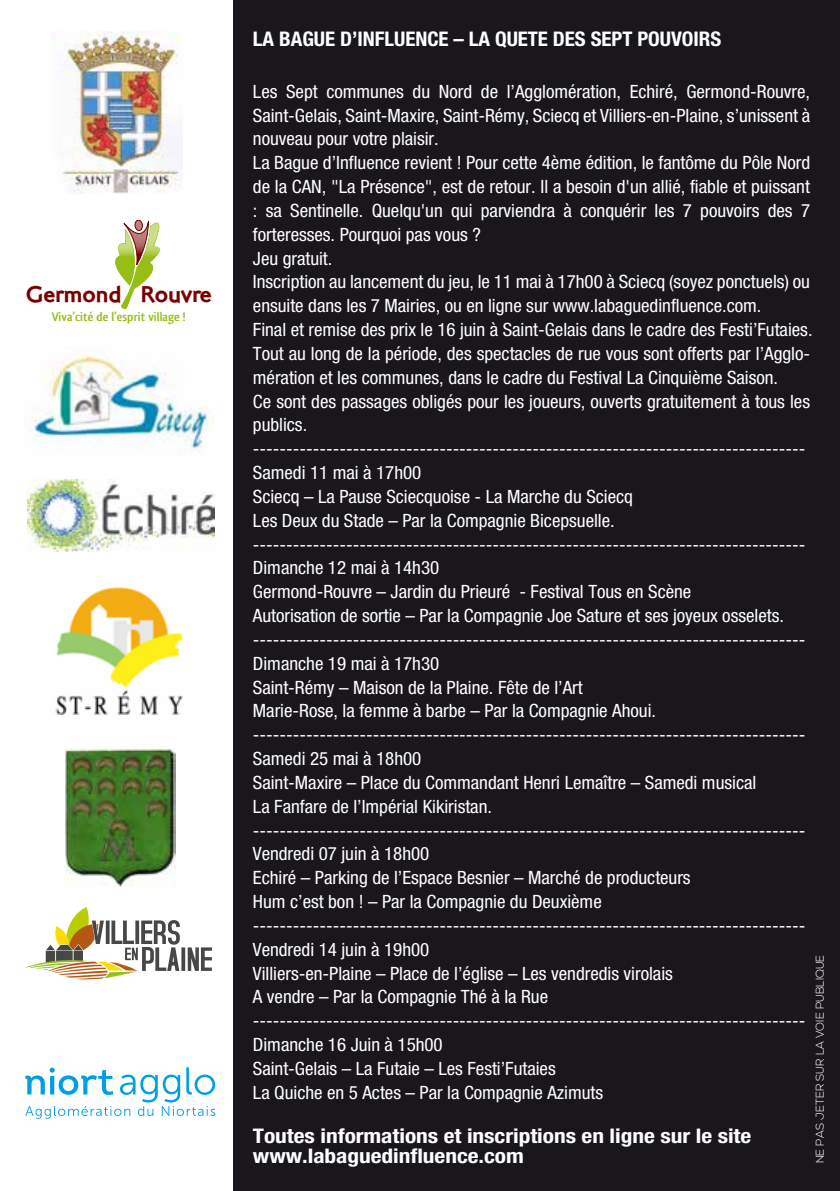
<style>
.page{position:relative;width:840px;height:1191px;background:#fff}
.page>*{position:absolute;margin:0;border:0;box-sizing:border-box;transform-origin:0 0}
.t1{font:23px "London Two";color:#780000}
.t2{font:700 condensed 20.2px/20px "Helvetica Neue";color:#fff;scale:1.16 1}
.t3{font:700 condensed 20.2px "Helvetica Neue";color:#fff;scale:1.04 1}
.t4{font:condensed 18.4px/23.8px "Helvetica Neue";color:#fff;scale:1.04 1}
.t5{font:700 13px "Qlassik";color:#96be14;scale:1.05 1}
.t6{font:300 11.2px "Nexa";color:#fff}
</style>
<div class="page">
<div style="left:234px;top:0;width:605px;height:1191px;background:#1a171c"></div>
<svg style="left:115px;top:220px;width:45px;height:89px"></svg>
<div style="left:134px;top:220px;width:9px;height:11px;border:1px solid #780000;border-radius:50%"></div>
<img style="left:52px;top:32px;width:130px;height:162px">
<img style="left:27px;top:479px;width:187px;height:72px">
<img style="left:29px;top:350px;width:184px;height:103px">
<img style="left:55px;top:586px;width:128px;height:128px">
<img style="left:66px;top:748px;width:110px;height:138px">
<svg style="left:181px;top:947px;width:4px;height:24px"></svg>
<svg style="left:187px;top:947px;width:25px;height:24px"></svg>
<svg style="left:25px;top:907px;width:155px;height:72px"></svg>
<svg style="left:25px;top:1067px;width:190px;height:51px"></svg>
<p class="t1" style="left:25px;top:279px;width:188px">Germond Rouvre</p>
<p class="t5" style="left:52px;top:309px;width:129px">Viva’cité de l’esprit village !</p>
<p class="t3" style="left:253px;top:27px;width:451px">LA BAGUE D’INFLUENCE – LA QUETE DES SEPT POUVOIRS</p>
<p class="t4" style="left:253px;top:79px;width:539px">Les Sept communes du Nord de l’Agglomération, Echiré, Germond-Rouvre, Saint-Gelais, Saint-Maxire, Saint-Rémy, Sciecq et Villiers-en-Plaine, s’unissent à nouveau pour votre plaisir.<br>La Bague d’Influence revient ! Pour cette 4ème édition, le fantôme du Pôle Nord de la CAN, "La Présence", est de retour. Il a besoin d'un allié, fiable et puissant : sa Sentinelle. Quelqu'un qui parviendra à conquérir les 7 pouvoirs des 7 forteresses. Pourquoi pas vous ?<br>Jeu gratuit.<br>Inscription au lancement du jeu, le 11 mai à 17h00 à Sciecq (soyez ponctuels) ou ensuite dans les 7 Mairies, ou en ligne sur www.labaguedinfluence.com.<br>Final et remise des prix le 16 juin à Saint-Gelais dans le cadre des Festi’Futaies.<br>Tout au long de la période, des spectacles de rue vous sont offerts par l’Agglo&shy;mération et les communes, dans le cadre du Festival La Cinquième Saison.<br>Ce sont des passages obligés pour les joueurs, ouverts gratuitement à tous les publics. ----------------------------------------------------------------------------------- Samedi 11 mai à 17h00<br>Sciecq – La Pause Sciecquoise - La Marche du Sciecq<br>Les Deux du Stade – Par la Compagnie Bicepsuelle. ----------------------------------------------------------------------------------- Dimanche 12 mai à 14h30<br>Germond-Rouvre – Jardin du Prieuré - Festival Tous en Scène<br>Autorisation de sortie – Par la Compagnie Joe Sature et ses joyeux osselets. ----------------------------------------------------------------------------------- Dimanche 19 mai à 17h30<br>Saint-Rémy – Maison de la Plaine. Fête de l’Art<br>Marie-Rose, la femme à barbe – Par la Compagnie Ahoui. ----------------------------------------------------------------------------------- Samedi 25 mai à 18h00<br>Saint-Maxire – Place du Commandant Henri Lemaître – Samedi musical<br>La Fanfare de l’Impérial Kikiristan. ----------------------------------------------------------------------------------- Vendredi 07 juin à 18h00<br>Echiré – Parking de l’Espace Besnier – Marché de producteurs<br>Hum c’est bon ! – Par la Compagnie du Deuxième ----------------------------------------------------------------------------------- Vendredi 14 juin à 19h00<br>Villiers-en-Plaine – Place de l’église – Les vendredis virolais<br>A vendre – Par la Compagnie Thé à la Rue ----------------------------------------------------------------------------------- Dimanche 16 Juin à 15h00<br>Saint-Gelais – La Futaie – Les Festi’Futaies<br>La Quiche en 5 Actes – Par la Compagnie Azimuts</p>
<p class="t2" style="left:253px;top:1125px;width:431px">Toutes informations et inscriptions en ligne sur le site www.labaguedinfluence.com</p>
<p class="t6" style="left:813px;top:1163px;width:210px;rotate:-90deg">NE PAS JETER SUR LA VOIE PUBLIQUE</p>
</div>
